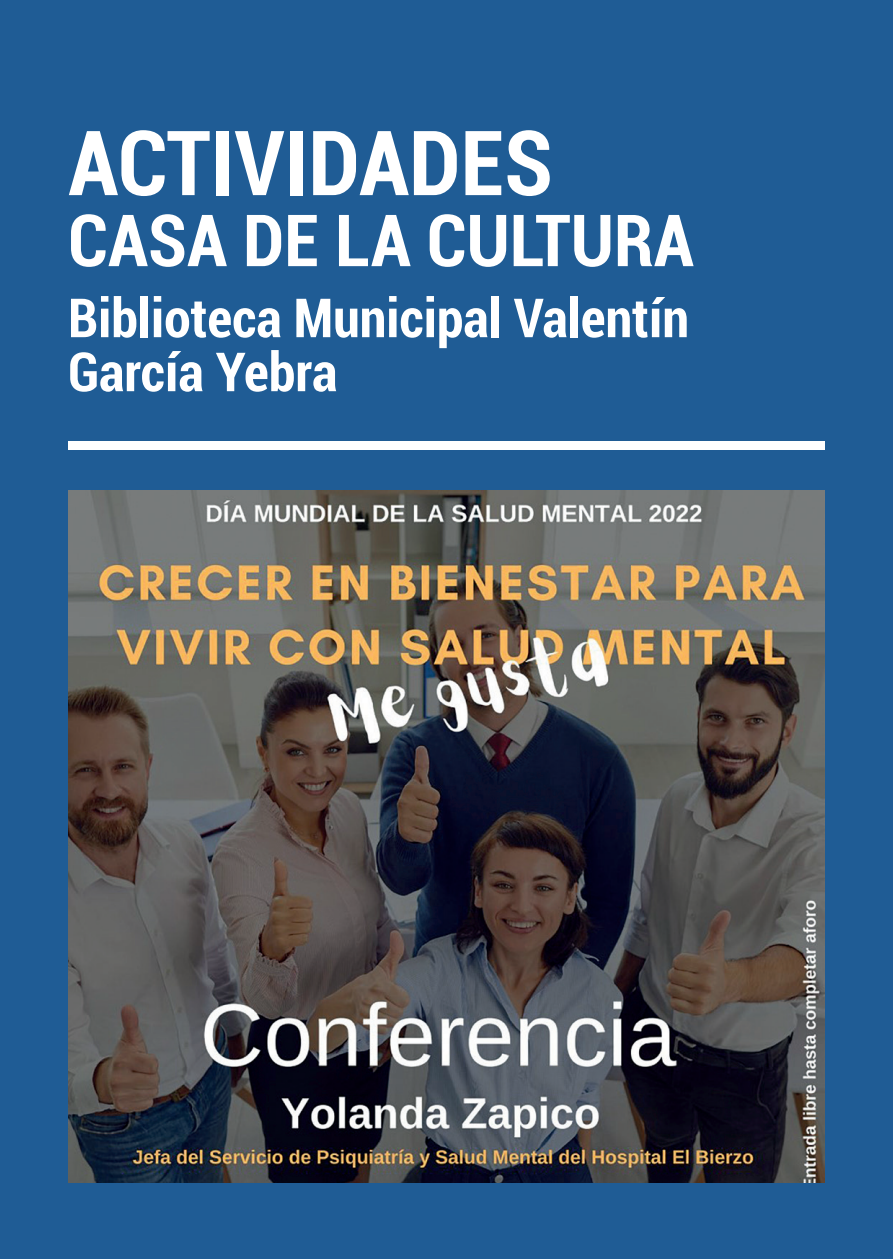
<style>
.page{position:relative;width:893px;height:1259px;background:#1f5c95}
.page>*{position:absolute;margin:0;border:0;box-sizing:border-box;transform-origin:0 0}
.t1{font:700 condensed 90px "Roboto";color:#fff}
.t2{font:700 condensed 72px "Roboto";color:#fff}
.t3{font:700 condensed 54px/54px "Roboto";color:#fff}
</style>
<div class="page">
<img style="left:68px;top:491px;width:756px;height:691px">
<div style="left:68px;top:441px;width:756px;height:8px;background:#fff"></div>
<p class="t1" style="left:68px;top:100px;width:486px">ACTIVIDADES</p>
<p class="t2" style="left:68px;top:190px;width:627px">CASA DE LA CULTURA</p>
<p class="t3" style="left:68px;top:289px;width:622px">Biblioteca Municipal Valentín<br>García Yebra</p>
</div>
